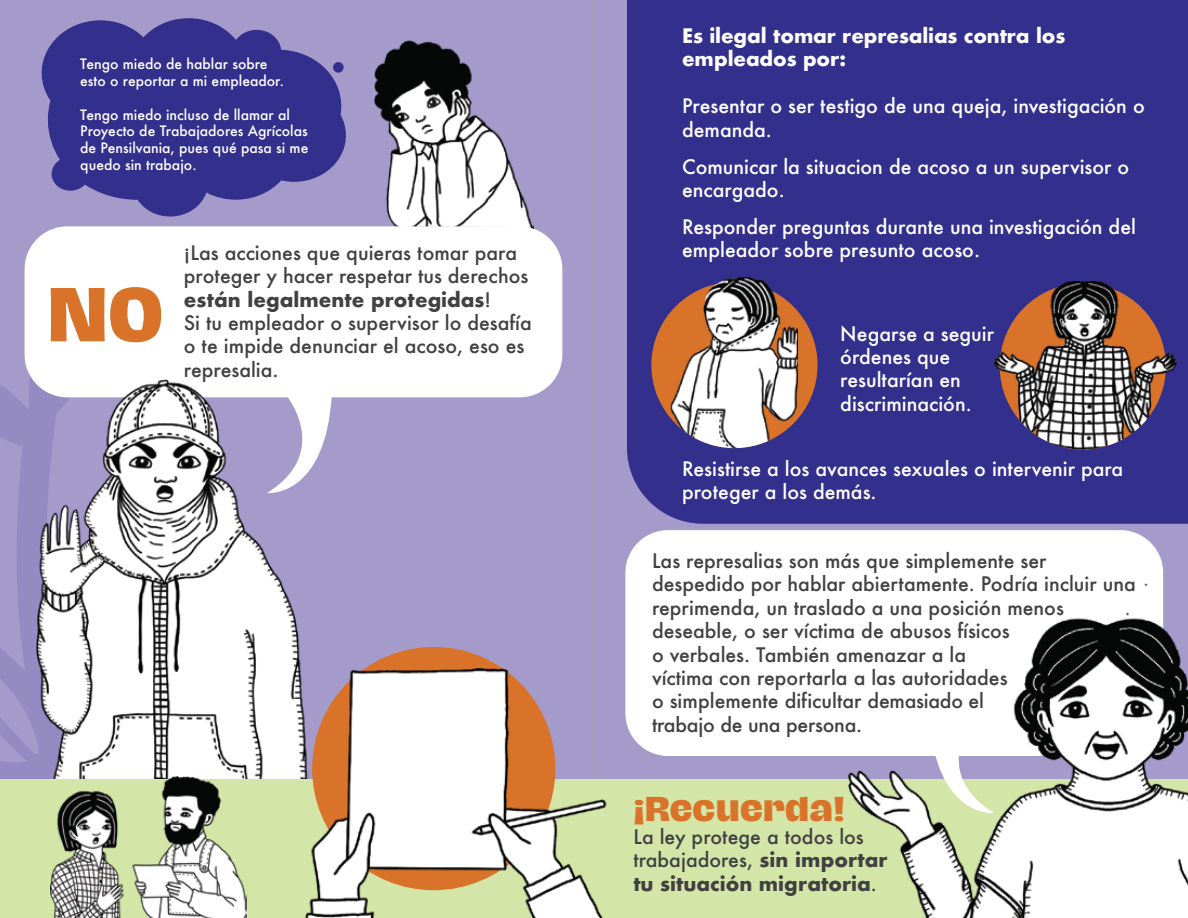
<style>
.page{position:relative;width:1188px;height:918px;background:#fff}
.page>*{position:absolute;margin:0;border:0;box-sizing:border-box;transform-origin:0 0}
.t1{font:800 69.9px "Hagrid Text Trial";color:#d97329}
.t2{font:800 31.5px "Hagrid Text Trial";color:#d97329}
.t3{font:500 19.5px/23.4px "Futura";color:#fff}
.t4{font:500 19.5px/23.4px "Futura";color:#424142}
.t5{font:500 19.5px/23.4px "Futura";color:#414042}
.t6{font:700 19.5px/23.4px "Futura";letter-spacing:-.005em;color:#fff}
.t7{font:500 13.95px/16.8px "Futura";color:#fff}
.s1{font-weight:700}
</style>
<div class="page">
<div style="left:594px;top:0;width:594px;height:918px;background:#a49bcb"></div>
<div style="left:627px;top:0;width:561px;height:524px;background:#33308d"></div>
<hr style="left:594px;top:0;width:1px;height:918px;background:#a5a4a4">
<div style="left:594px;top:779px;width:594px;height:139px;background:#d3e5a7"></div>
<div style="left:625px;top:530px;width:538px;height:226px;background:#fff;border-radius:43px"></div>
<img style="left:994px;top:281px;width:183px;height:168px">
<div style="left:651px;top:282px;width:167px;height:166px;background:#d97329;border-radius:50%"></div>
<img style="left:671px;top:277px;width:127px;height:171px">
<img style="left:849px;top:583px;width:339px;height:335px">
<div style="left:0;top:0;width:594px;height:918px;background:#a49bcb"></div>
<svg style="left:0;top:280px;width:37px;height:499px"></svg>
<hr style="left:593px;top:0;width:1px;height:918px;background:#a5a4a4">
<svg style="left:41px;top:18px;width:305px;height:199px;fill:#33308d"></svg>
<img style="left:374px;top:41px;width:160px;height:187px">
<div style="left:333px;top:62px;width:11px;height:11px;background:#33308d;border-radius:50%"></div>
<svg style="left:308px;top:397px;width:30px;height:75px"></svg>
<div style="left:25px;top:226px;width:537px;height:171px;background:#fff;border-radius:43px"></div>
<img style="left:37px;top:380px;width:271px;height:399px">
<svg style="left:0;top:779px;width:594px;height:139px;fill:#d3e5a7"></svg>
<img style="left:51px;top:777px;width:196px;height:141px">
<svg style="left:312px;top:647px;width:243px;height:243px;fill:#fff"></svg>
<svg style="left:923px;top:608px;width:71px;height:211px"></svg>
<p class="t7" style="left:80px;top:56px;width:205px">Tengo miedo de hablar sobre esto o reportar a mi empleador.</p>
<p class="t7" style="left:80px;top:106px;width:230px">Tengo miedo incluso de llamar al<br>Proyecto de Trabajadores Agrícolas de Pensilvania, pues qué pasa si me quedo sin trabajo.</p>
<h1 class="t1" style="left:47px;top:276px;width:118px">NO</h1>
<p class="t5" style="left:184px;top:241px;width:349px">¡Las acciones que quieras tomar para proteger y hacer respetar tus derechos <span class="s1">están legalmente protegidas</span>!<br>Si tu empleador o supervisor lo desafía o te impide denunciar el acoso, eso es represalia.</p>
<p class="t6" style="left:682px;top:24px;width:385px">Es ilegal tomar represalias contra los empleados por:</p>
<p class="t3" style="left:682px;top:94px;width:464px">Presentar o ser testigo de una queja, investigación o demanda.</p>
<p class="t3" style="left:682px;top:154px;width:449px">Comunicar la situacion de acoso a un supervisor o encargado.</p>
<p class="t3" style="left:682px;top:215px;width:455px">Responder preguntas durante una investigación del empleador sobre presunto acoso.</p>
<p class="t3" style="left:840px;top:321px;width:155px">Negarse a seguir órdenes que resultarían en discriminación.</p>
<p class="t3" style="left:682px;top:457px;width:443px">Resistirse a los avances sexuales o intervenir para proteger a los demás.</p>
<p class="t4" style="left:652px;top:549px;width:485px">Las represalias son más que simplemente ser despedido por hablar abiertamente. Podría incluir una reprimenda, un traslado a una posición menos deseable, o ser víctima de abusos físicos<br>o verbales. También amenazar a la<br>víctima con reportarla a las autoridades<br>o simplemente dificultar demasiado el<br>trabajo de una persona.</p>
<h2 class="t2" style="left:633px;top:791px;width:213px">¡Recuerda!</h2>
<p class="t5" style="left:633px;top:825px;width:256px">La ley protege a todos los trabajadores, <span class="s1">sin importar tu situación migratoria</span>.</p>
</div>
